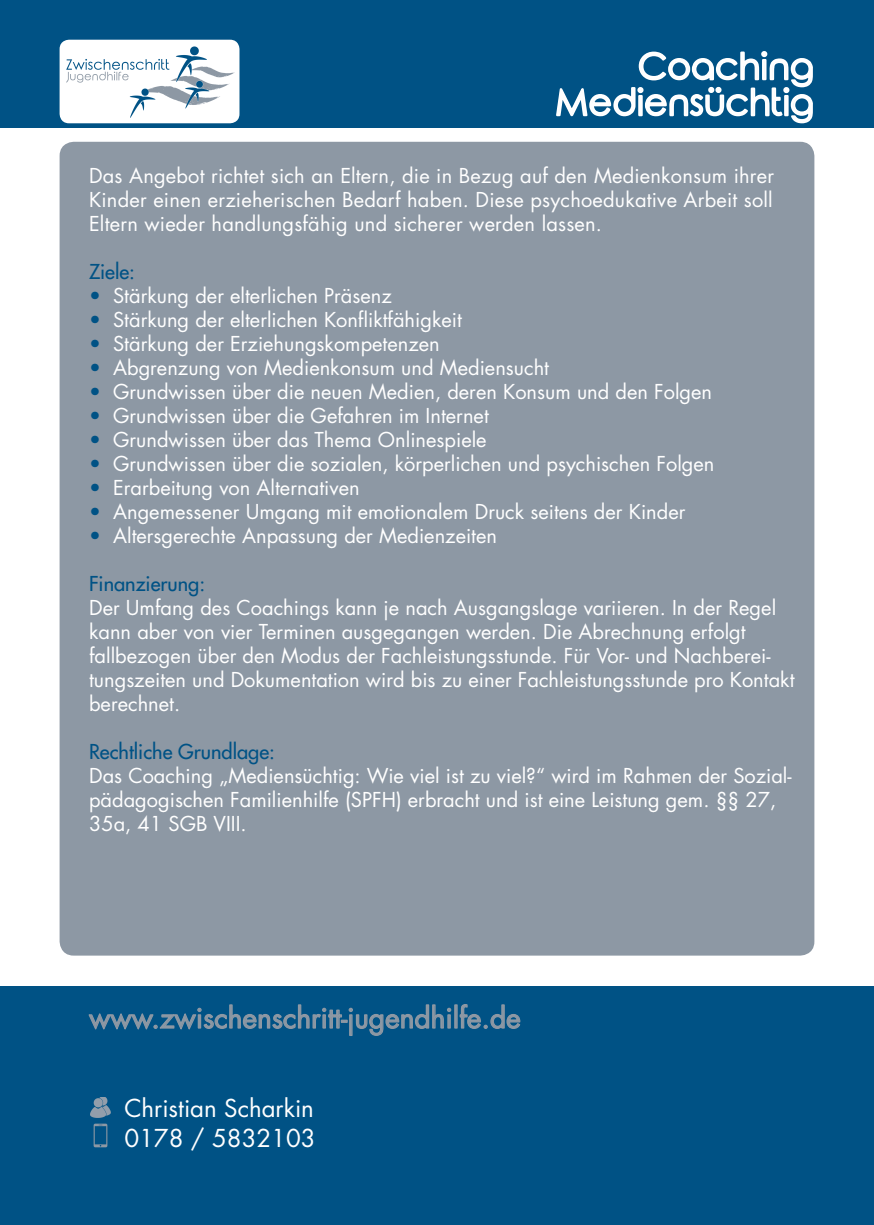
<style>
.page{position:relative;width:874px;height:1225px;background:#fff}
.page>*{position:absolute;margin:0;border:0;box-sizing:border-box;transform-origin:0 0}
.t1{font:36px/36px "Rounded Elegance";color:#fff;text-align:right}
.t2{font:28px "Futura";color:#8d98a4}
.t3{font:24px/30px "Futura";color:#fff}
.t4{font:20px/24px "Futura";color:#fff}
.t5{font:20px "Futura";color:#005285}
.s1{color:#005285}
</style>
<div class="page">
<div style="left:0;top:0;width:873px;height:128px;background:#005285"></div>
<div style="left:0;top:986px;width:873px;height:239px;background:#005285"></div>
<div style="left:60px;top:142px;width:754px;height:813px;background:#8d98a4;border-radius:14px"></div>
<div style="left:60px;top:40px;width:179px;height:83px;background:#fff;border-radius:9px"></div>
<img style="left:66px;top:46px;width:168px;height:71px">
<svg style="left:94px;top:1123px;width:13px;height:24px"></svg>
<img style="left:90px;top:1097px;width:21px;height:21px">
<svg style="left:88px;top:1004px;width:363px;height:32px"></svg>
<div style="left:454px;top:1004px;width:3px;height:24px;border:1px solid #8d98a4"></div>
<svg style="left:459px;top:1004px;width:62px;height:25px"></svg>
<svg style="left:556px;top:51px;width:257px;height:73px"></svg>
<h1 class="t1" style="left:555px;top:53px;width:260px">Coaching<br>Mediensüchtig</h1>
<p class="t4" style="left:89px;top:163px;width:686px;text-align:justify">Das Angebot richtet sich an Eltern, die in Bezug auf den Medienkonsum ihrer Kinder einen erzieherischen Bedarf haben. Diese psychoedukative Arbeit soll Eltern wieder handlungsfähig und sicherer werden lassen.</p>
<p class="t5" style="left:89px;top:258px;width:47px">Ziele:</p>
<p class="t4" style="left:89px;top:283px;width:304px"><span class="s1">•</span> Stärkung der elterlichen Präsenz</p>
<p class="t4" style="left:89px;top:307px;width:374px"><span class="s1">•</span> Stärkung der elterlichen Konfliktfähigkeit</p>
<p class="t4" style="left:89px;top:331px;width:352px"><span class="s1">•</span> Stärkung der Erziehungskompetenzen</p>
<p class="t4" style="left:89px;top:355px;width:461px"><span class="s1">•</span> Abgrenzung von Medienkonsum und Mediensucht</p>
<p class="t4" style="left:89px;top:379px;width:624px"><span class="s1">•</span> Grundwissen über die neuen Medien, deren Konsum und den Folgen</p>
<p class="t4" style="left:89px;top:403px;width:401px"><span class="s1">•</span> Grundwissen über die Gefahren im Internet</p>
<p class="t4" style="left:89px;top:427px;width:399px"><span class="s1">•</span> Grundwissen über das Thema Onlinespiele</p>
<p class="t4" style="left:89px;top:451px;width:626px"><span class="s1">•</span> Grundwissen über die sozialen, körperlichen und psychischen Folgen</p>
<p class="t4" style="left:89px;top:475px;width:272px"><span class="s1">•</span> Erarbeitung von Alternativen</p>
<p class="t4" style="left:89px;top:499px;width:597px"><span class="s1">•</span> Angemessener Umgang mit emotionalem Druck seitens der Kinder</p>
<p class="t4" style="left:89px;top:523px;width:409px"><span class="s1">•</span> Altersgerechte Anpassung der Medienzeiten</p>
<p class="t5" style="left:89px;top:570px;width:117px">Finanzierung:</p>
<p class="t4" style="left:89px;top:595px;width:706px">Der Umfang des Coachings kann je nach Ausgangslage variieren. In der Regel kann aber von vier Terminen ausgegangen werden. Die Abrechnung erfolgt fallbezogen über den Modus der Fachleistungsstunde. Für Vor- und Nachberei&shy;tungszeiten und Dokumentation wird bis zu einer Fachleistungsstunde pro Kontakt berechnet.</p>
<p class="t5" style="left:89px;top:738px;width:187px">Rechtliche Grundlage:</p>
<p class="t4" style="left:89px;top:763px;width:703px">Das Coaching „Mediensüchtig: Wie viel ist zu viel?“ wird im Rahmen der Sozial&shy;pädagogischen Familienhilfe (SPFH) erbracht und ist eine Leistung gem. §§ 27,<br>35a, 41 SGB VIII.</p>
<h2 class="t2" style="left:89px;top:998px;width:433px">www.zwischenschritt-jugendhilfe.de</h2>
<p class="t3" style="left:124px;top:1093px;width:193px">Christian Scharkin<br>0178 / 5832103</p>
</div>
